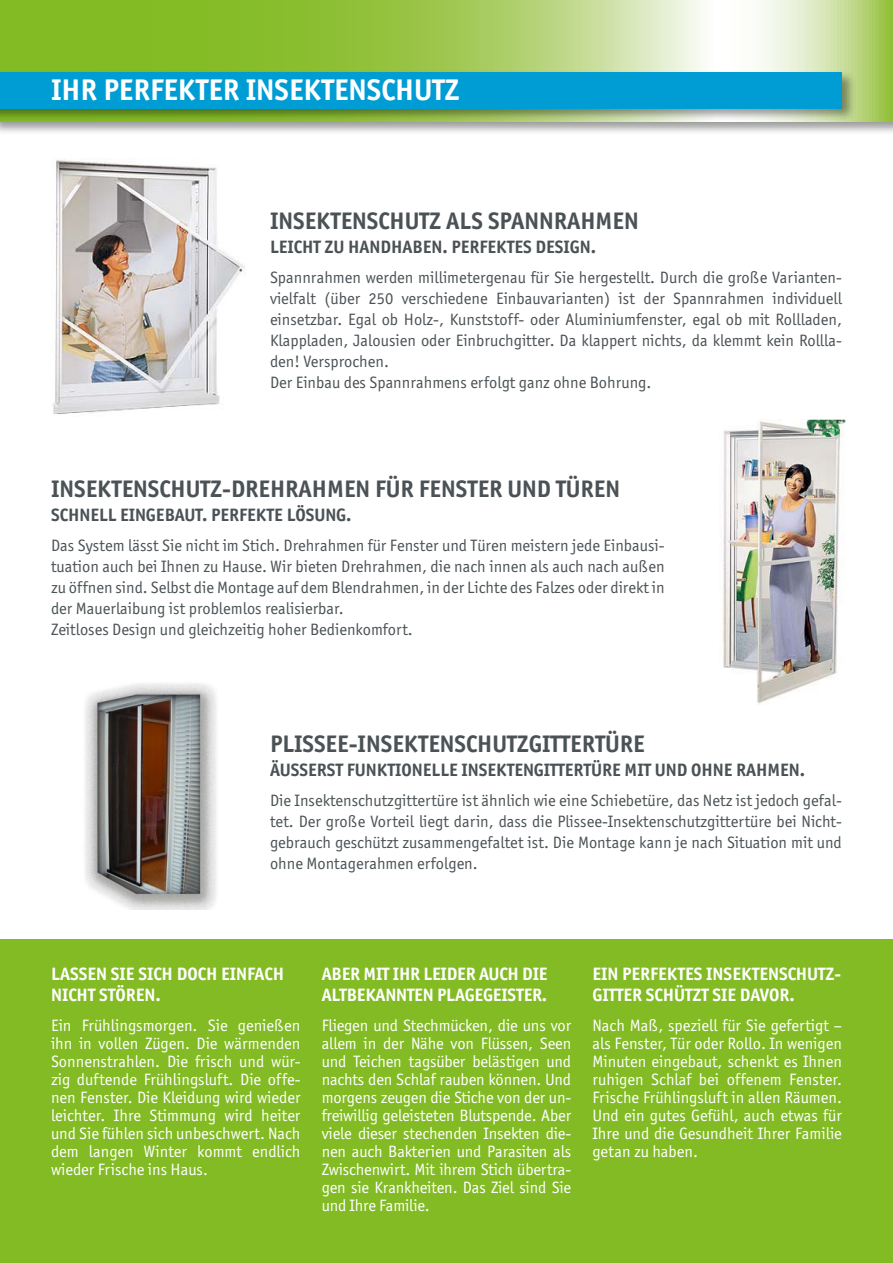
<style>
.page{position:relative;width:893px;height:1263px;background:#fff}
.page>*{position:absolute;margin:0;border:0;box-sizing:border-box;transform-origin:0 0}
.t1{font:700 30px "Officina San ITC";color:#fff}
.t2{font:700 24px "Officina San ITC";color:#4b5255}
.t3{font:700 18px "Officina San ITC";color:#fff}
.t4{font:700 18px "Officina San ITC";color:#4b5255}
.t5{font:16.5px/21px "Officina San ITC";color:#4b5255}
.t6{font:16.5px/18px "Officina San ITC";color:#fff;text-align:justify}
</style>
<div class="page">
<div style="left:0;top:0;width:893px;height:136px;background:#000;opacity:.4"></div>
<svg style="left:0;top:0;width:893px;height:122px;background:#accf6b"></svg>
<div style="left:0;top:940px;width:893px;height:323px;background:#82bb24"></div>
<div style="left:0;top:70px;width:856px;height:52px;background:#000;opacity:.4"></div>
<div style="left:0;top:72px;width:842px;height:36px;background:#009dd4"></div>
<img style="left:53px;top:158px;width:192px;height:256px">
<img style="left:723px;top:419px;width:123px;height:285px">
<img style="left:85px;top:683px;width:132px;height:226px">
<h1 class="t1" style="left:51px;top:72px;width:410px">IHR PERFEKTER INSEKTENSCHUTZ</h1>
<h2 class="t2" style="left:270px;top:206px;width:370px">INSEKTENSCHUTZ ALS SPANNRAHMEN</h2>
<p class="t4" style="left:270px;top:235px;width:328px">LEICHT ZU HANDHABEN. PERFEKTES DESIGN.</p>
<p class="t5" style="left:270px;top:267px;width:573px">Spannrahmen werden millimetergenau für Sie hergestellt. Durch die große Varianten&shy;vielfalt (über 250 verschiedene Einbauvarianten) ist der Spannrahmen individuell einsetzbar. Egal ob Holz-, Kunststoff- oder Aluminiumfenster, egal ob mit Rollladen, Klappladen, Jalousien oder Einbruchgitter. Da klappert nichts, da klemmt kein Rollla&shy;den! Versprochen.<br>Der Einbau des Spannrahmens erfolgt ganz ohne Bohrung.</p>
<h2 class="t2" style="left:51px;top:474px;width:22px">INSEKTENSCHUTZ</h2>
<h2 class="t2" style="left:222px;top:474px;width:38px">-DREHRAHMEN</h2>
<h2 class="t2" style="left:375px;top:474px;width:14px">FÜR</h2>
<h2 class="t2" style="left:419px;top:474px;width:24px">FENSTER</h2>
<h2 class="t2" style="left:508px;top:474px;width:15px">UND</h2>
<h2 class="t2" style="left:556px;top:474px;width:24px">TÜREN</h2>
<p class="t4" style="left:51px;top:504px;width:19px">SCHNELL</p>
<p class="t4" style="left:120px;top:504px;width:11px">EINGEBAUT</p>
<p class="t4" style="left:202px;top:504px;width:29px">. PERFEKTE</p>
<p class="t4" style="left:287px;top:504px;width:30px">LÖSUNG</p>
<p class="t4" style="left:346px;top:504px;width:7px">.</p>
<p class="t5" style="left:51px;top:535px;width:615px">Das System lässt Sie nicht im Stich. Drehrahmen für Fenster und Türen meistern jede Einbausi&shy;tuation auch bei Ihnen zu Hause. Wir bieten Drehrahmen, die nach innen als auch nach außen zu öffnen sind. Selbst die Montage auf dem Blendrahmen, in der Lichte des Falzes oder direkt in der Mauerlaibung ist problemlos realisierbar.<br>Zeitloses Design und gleichzeitig hoher Bedienkomfort.</p>
<h2 class="t2" style="left:270px;top:729px;width:25px">PLISSEE</h2>
<h2 class="t2" style="left:349px;top:729px;width:31px">-INSEKTENSCHUTZGITTERTÜRE</h2>
<p class="t4" style="left:270px;top:759px;width:48px">ÄUSSERST</p>
<p class="t4" style="left:347px;top:759px;width:11px">FUNKTIONELLE</p>
<p class="t4" style="left:461px;top:759px;width:17px">INSEKTENGITTERTÜRE</p>
<p class="t4" style="left:625px;top:759px;width:42px">MIT UND</p>
<p class="t4" style="left:691px;top:759px;width:12px">OHNE</p>
<p class="t4" style="left:736px;top:759px;width:22px">RAHMEN</p>
<p class="t4" style="left:800px;top:759px;width:7px">.</p>
<p class="t5" style="left:270px;top:790px;width:573px;text-align:justify">Die Insektenschutzgittertüre ist ähnlich wie eine Schiebetüre, das Netz ist jedoch gefal&shy;tet. Der große Vorteil liegt darin, dass die Plissee-Insektenschutzgittertüre bei Nicht&shy;gebrauch geschützt zusammengefaltet ist. Die Montage kann je nach Situation mit und ohne Montagerahmen erfolgen.</p>
<p class="t3" style="left:51px;top:962px;width:20px">LASSEN</p>
<p class="t3" style="left:111px;top:962px;width:37px">SIE SICH</p>
<p class="t3" style="left:177px;top:962px;width:11px">DOCH</p>
<p class="t3" style="left:221px;top:962px;width:10px">EINFACH</p>
<p class="t3" style="left:51px;top:983px;width:10px">NICHT</p>
<p class="t3" style="left:99px;top:983px;width:63px">STÖREN.</p>
<p class="t6" style="left:51px;top:1016px;width:251px">Ein Frühlingsmorgen. Sie genießen ihn in vollen Zügen. Die wärmenden Sonnenstrahlen. Die frisch und wür&shy;zig duftende Frühlingsluft. Die offe&shy;nen Fenster. Die Kleidung wird wieder leichter. Ihre Stimmung wird heiter und Sie fühlen sich unbeschwert. Nach dem langen Winter kommt endlich wieder Frische ins Haus.</p>
<p class="t3" style="left:322px;top:962px;width:20px">ABER</p>
<p class="t3" style="left:364px;top:962px;width:70px">MITIHRLEIDER</p>
<p class="t3" style="left:479px;top:962px;width:11px">AUCH</p>
<p class="t3" style="left:522px;top:962px;width:9px">DIE</p>
<p class="t3" style="left:322px;top:983px;width:11px">ALTBEKANNTEN</p>
<p class="t3" style="left:437px;top:983px;width:19px">PLAGEGEISTER</p>
<p class="t3" style="left:542px;top:983px;width:7px">.</p>
<p class="t6" style="left:322px;top:1016px;width:251px">Fliegen und Stechmücken, die uns vor allem in der Nähe von Flüssen, Seen und Teichen tagsüber belästigen und nachts den Schlaf rauben können. Und morgens zeugen die Stiche von der un&shy;freiwillig geleisteten Blutspende. Aber viele dieser stechenden Insekten die&shy;nen auch Bakterien und Parasiten als Zwischenwirt. Mit ihrem Stich übertra&shy;gen sie Krankheiten. Das Ziel sind Sie und Ihre Familie.</p>
<p class="t3" style="left:592px;top:962px;width:40px">EIN PERFEKTES</p>
<p class="t3" style="left:706px;top:962px;width:17px">INSEKTENSCHUTZ</p>
<p class="t3" style="left:835px;top:962px;width:8px">-</p>
<p class="t3" style="left:592px;top:983px;width:19px">GITTER</p>
<p class="t3" style="left:646px;top:983px;width:11px">SCHÜTZT</p>
<p class="t3" style="left:713px;top:983px;width:38px">SIE DAVOR</p>
<p class="t3" style="left:789px;top:983px;width:7px">.</p>
<p class="t6" style="left:592px;top:1016px;width:251px">Nach Maß, speziell für Sie gefertigt – als Fenster, Tür oder Rollo. In wenigen Minuten eingebaut, schenkt es Ihnen ruhigen Schlaf bei offenem Fenster.<br>Frische Frühlingsluft in allen Räumen.<br>Und ein gutes Gefühl, auch etwas für Ihre und die Gesundheit Ihrer Familie getan zu haben.</p>
</div>
